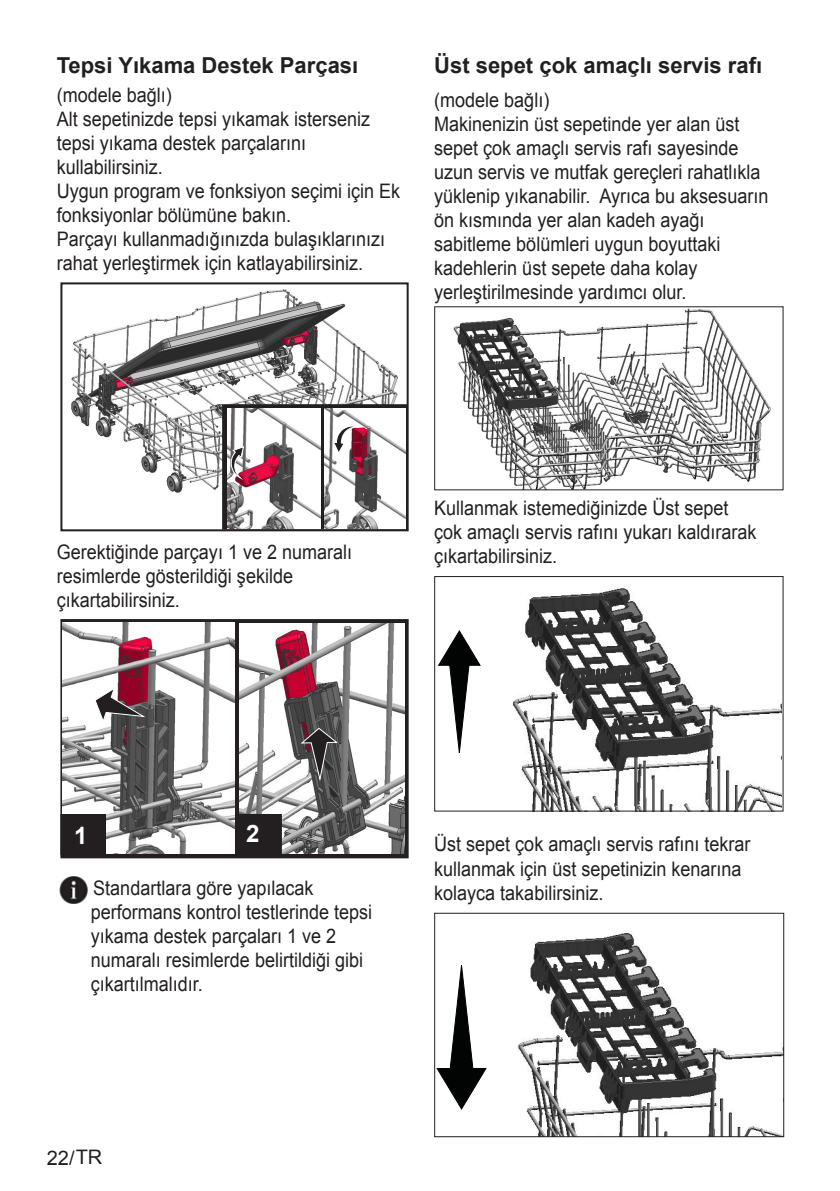
<style>
.page{position:relative;width:840px;height:1191px;background:#fff}
.page>*{position:absolute;margin:0;border:0;box-sizing:border-box;transform-origin:0 0}
.t1{font:700 24px "Arial";color:#fff}
.Baslik{font:700 22px "Arial";color:#231f20}
.Yazi_alanlari{font:20px/24px "Arial";color:#231f20;scale:.9 1}
.Girintili_Yazi{font:20px/24px "Arial";color:#231f20;scale:.9 1}
.Yazi_alanlari-2{font:20px "Arial";color:#231f20}
</style>
<div class="page">
<img style="left:71px;top:282px;width:338px;height:230px">
<div style="left:60px;top:282px;width:348px;height:249px;border:2px solid #231f20"></div>
<div style="left:223px;top:405px;width:183px;height:123px;background:linear-gradient(to right,#231f20,#231f20)"></div>
<div style="left:222px;top:404px;width:185px;height:125px;border:2px solid #231f20"></div>
<img style="left:324px;top:409px;width:81px;height:119px">
<img style="left:227px;top:409px;width:93px;height:119px">
<svg style="left:231px;top:446px;width:13px;height:34px"></svg>
<svg style="left:332px;top:426px;width:29px;height:28px"></svg>
<svg style="left:63px;top:622px;width:342px;height:233px;fill:#231f20"></svg>
<div style="left:60px;top:619px;width:348px;height:239px;border:2px solid #231f20"></div>
<img style="left:63px;top:623px;width:171px;height:231px">
<img style="left:239px;top:623px;width:165px;height:230px">
<svg style="left:94px;top:686px;width:54px;height:38px"></svg>
<svg style="left:299px;top:727px;width:40px;height:56px;background:#5f5c5c"></svg>
<div style="left:61px;top:815px;width:44px;height:39px;background:#231f20"></div>
<div style="left:60px;top:814px;width:46px;height:41px;border:2px solid #231f20"></div>
<div style="left:237px;top:815px;width:44px;height:39px;background:#231f20"></div>
<div style="left:236px;top:814px;width:46px;height:41px;border:2px solid #231f20"></div>
<img style="left:59px;top:876px;width:29px;height:27px">
<img style="left:453px;top:308px;width:318px;height:180px">
<img style="left:513px;top:588px;width:268px;height:221px">
<svg style="left:438px;top:630px;width:43px;height:123px"></svg>
<div style="left:434px;top:576px;width:349px;height:235px;border:1px solid #231f20"></div>
<img style="left:486px;top:933px;width:295px;height:202px">
<svg style="left:436px;top:965px;width:50px;height:145px"></svg>
<div style="left:434px;top:912px;width:349px;height:225px;border:1px solid #231f20"></div>
<p class="Baslik" style="left:57px;top:50px;width:303px">Tepsi Yıkama Destek Parçası</p>
<p class="Yazi_alanlari" style="left:57px;top:84px;width:129px">(modele bağlı)</p>
<p class="Yazi_alanlari" style="left:57px;top:108px;width:349px">Alt sepetinizde tepsi yıkamak isterseniz tepsi yıkama destek parçalarını kullabilirsiniz.</p>
<p class="Yazi_alanlari" style="left:57px;top:180px;width:383px">Uygun program ve fonksiyon seçimi için Ek fonksiyonlar bölümüne bakın.</p>
<p class="Yazi_alanlari" style="left:57px;top:228px;width:366px">Parçayı kullanmadığınızda bulaşıklarınızı rahat yerleştirmek için katlayabilirsiniz.</p>
<p class="Baslik" style="left:434px;top:50px;width:329px">Üst sepet çok amaçlı servis rafı</p>
<p class="Yazi_alanlari" style="left:434px;top:88px;width:129px">(modele bağlı)</p>
<p class="Yazi_alanlari" style="left:434px;top:112px;width:372px">Makinenizin üst sepetinde yer alan üst sepet çok amaçlı servis rafı sayesinde uzun servis ve mutfak gereçleri rahatlıkla yüklenip yıkanabilir. Ayrıca bu aksesuarın ön kısmında yer alan kadeh ayağı sabitleme bölümleri uygun boyuttaki kadehlerin üst sepete daha kolay yerleştirilmesinde yardımcı olur.</p>
<p class="Yazi_alanlari" style="left:57px;top:540px;width:329px">Gerektiğinde parçayı 1 ve 2 numaralı resimlerde gösterildiği şekilde çıkartabilirsiniz.</p>
<p class="Yazi_alanlari" style="left:434px;top:496px;width:359px">Kullanmak istemediğinizde Üst sepet çok amaçlı servis rafını yukarı kaldırarak çıkartabilirsiniz.</p>
<p class="t1" style="left:74px;top:818px;width:15px">1</p>
<p class="t1" style="left:246px;top:817px;width:15px">2</p>
<p class="Girintili_Yazi" style="left:91px;top:876px;width:314px">Standartlara göre yapılacak performans kontrol testlerinde tepsi yıkama destek parçaları 1 ve 2 numaralı resimlerde belirtildiği gibi çıkartılmalıdır.</p>
<p class="Yazi_alanlari-2" style="left:47px;top:1144px;width:57px">22/TR</p>
<p class="Yazi_alanlari" style="left:434px;top:832px;width:353px">Üst sepet çok amaçlı servis rafını tekrar kullanmak için üst sepetinizin kenarına kolayca takabilirsiniz.</p>
</div>
